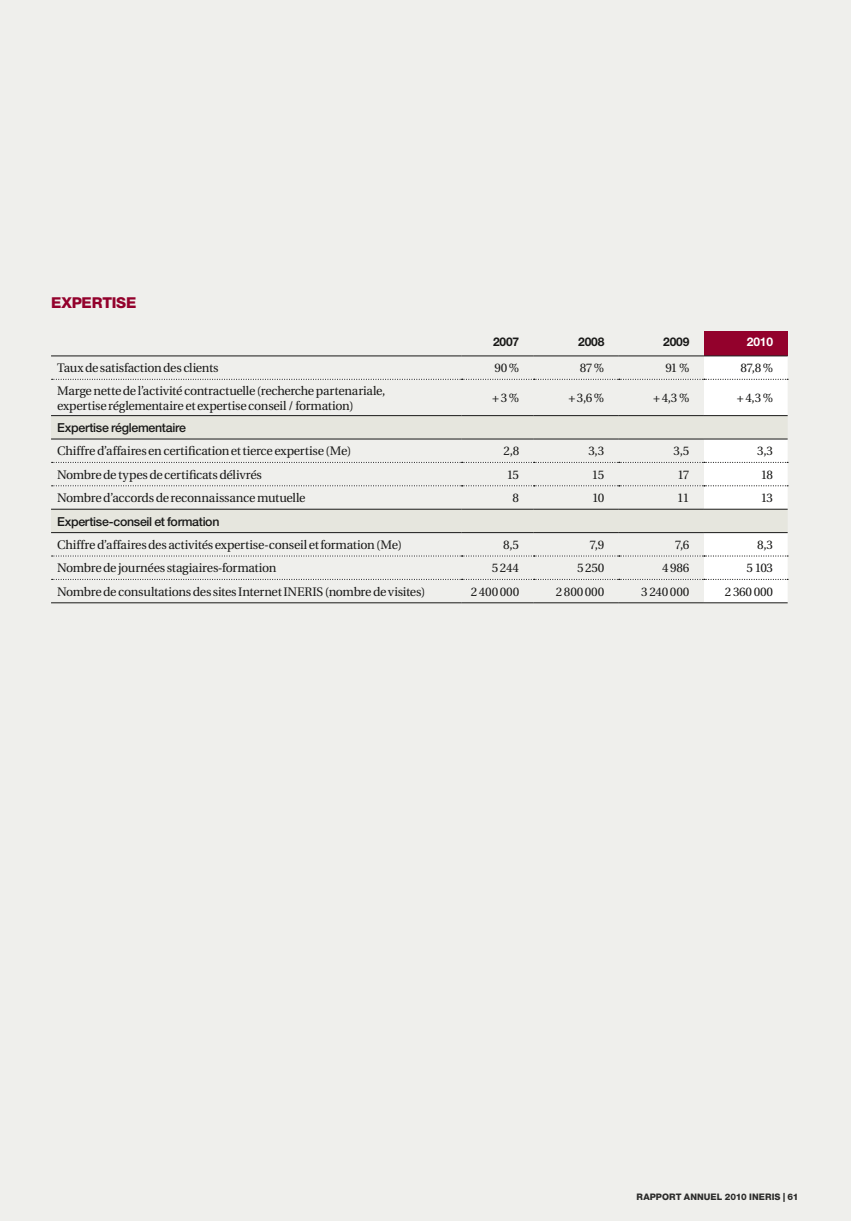
<style>
.page{position:relative;width:851px;height:1221px;background:#fff}
.page>*{position:absolute;margin:0;border:0;box-sizing:border-box;transform-origin:0 0}
.t1{font:800 15px "Helvetica Neue";color:#93012c}
.t2{font:12.3px/15px "Utopia";letter-spacing:-.02em;color:#191918}
.t3{font:500 12.3px "Helvetica Neue CE";letter-spacing:-.025em;color:#191918}
.t4{font:700 12px "Helvetica Neue";letter-spacing:-.015em;color:#191918}
.t5{font:700 12px "Helvetica Neue";color:#fff}
.t6{font:800 9px "Helvetica Neue";letter-spacing:.01em;color:#2b2b2a}
</style>
<div class="page">
<div style="left:0;top:0;width:850px;height:1220px;background:#efefec"></div>
<div style="left:703px;top:331px;width:84px;height:25px;background:#93012c"></div>
<hr style="left:461px;top:355px;width:72px;height:1px;background:#191918">
<hr style="left:533px;top:355px;width:85px;height:1px;background:#191918">
<hr style="left:618px;top:355px;width:85px;height:1px;background:#191918">
<hr style="left:51px;top:602px;width:410px;height:1px;background:#191918">
<hr style="left:461px;top:602px;width:72px;height:1px;background:#191918">
<hr style="left:533px;top:602px;width:85px;height:1px;background:#191918">
<hr style="left:618px;top:602px;width:85px;height:1px;background:#191918">
<hr style="left:703px;top:602px;width:84px;height:1px;background:#191918">
<hr style="left:51px;top:355px;width:410px;height:1px;background:#191918">
<svg style="left:52px;top:356px;width:736px;height:246px"></svg>
<hr style="left:51px;top:509px;width:410px;height:1px;background:#191918">
<hr style="left:461px;top:509px;width:72px;height:1px;background:#191918">
<hr style="left:533px;top:509px;width:85px;height:1px;background:#191918">
<hr style="left:618px;top:509px;width:85px;height:1px;background:#191918">
<hr style="left:703px;top:509px;width:84px;height:1px;background:#191918">
<hr style="left:51px;top:532px;width:410px;height:1px;background:#191918">
<hr style="left:461px;top:532px;width:72px;height:1px;background:#191918">
<hr style="left:533px;top:532px;width:85px;height:1px;background:#191918">
<hr style="left:618px;top:532px;width:85px;height:1px;background:#191918">
<hr style="left:703px;top:532px;width:84px;height:1px;background:#191918">
<hr style="left:51px;top:415px;width:410px;height:1px;background:#191918">
<hr style="left:461px;top:415px;width:72px;height:1px;background:#191918">
<hr style="left:533px;top:415px;width:85px;height:1px;background:#191918">
<hr style="left:618px;top:415px;width:85px;height:1px;background:#191918">
<hr style="left:703px;top:415px;width:84px;height:1px;background:#191918">
<hr style="left:51px;top:438px;width:410px;height:1px;background:#191918">
<hr style="left:461px;top:438px;width:72px;height:1px;background:#191918">
<hr style="left:533px;top:438px;width:85px;height:1px;background:#191918">
<hr style="left:618px;top:438px;width:85px;height:1px;background:#191918">
<hr style="left:703px;top:438px;width:84px;height:1px;background:#191918">
<hr style="left:703px;top:355px;width:84px;height:1px;background:#191918">
<p class="t1" style="left:51px;top:293px;width:11px">EXPERT</p>
<p class="t1" style="left:112px;top:293px;width:16px">ISE</p>
<p class="t4" style="left:493px;top:335px;width:28px">2007</p>
<p class="t4" style="left:578px;top:335px;width:28px">2008</p>
<p class="t4" style="left:663px;top:335px;width:28px">2009</p>
<p class="t5" style="left:746px;top:335px;width:28px">2010</p>
<p class="t2" style="left:57px;top:361px;width:163px">Taux de satisfaction des clients</p>
<p class="t2" style="left:494px;top:361px;width:26px">90 %</p>
<p class="t2" style="left:579px;top:361px;width:26px">87 %</p>
<p class="t2" style="left:665px;top:361px;width:25px">91 %</p>
<p class="t2" style="left:740px;top:361px;width:34px">87,8 %</p>
<p class="t2" style="left:57px;top:383px;width:330px">Marge nette de l’activité contractuelle (recherche partenariale, expertise réglementaire et expertise conseil / formation)</p>
<p class="t2" style="left:492px;top:390px;width:29px">+ 3 %</p>
<p class="t2" style="left:568px;top:390px;width:37px">+ 3,6 %</p>
<p class="t2" style="left:653px;top:390px;width:38px">+ 4,3 %</p>
<p class="t2" style="left:736px;top:390px;width:38px">+ 4,3 %</p>
<p class="t3" style="left:57px;top:420px;width:130px">Expertise réglementaire</p>
<p class="t2" style="left:57px;top:444px;width:296px">Chiffre d’affaires en certification et tierce expertise (Me)</p>
<p class="t2" style="left:503px;top:444px;width:17px">2,8</p>
<p class="t2" style="left:588px;top:444px;width:17px">3,3</p>
<p class="t2" style="left:673px;top:444px;width:17px">3,5</p>
<p class="t2" style="left:757px;top:444px;width:17px">3,3</p>
<p class="t2" style="left:57px;top:467px;width:206px">Nombre de types de certificats délivrés</p>
<p class="t2" style="left:506px;top:467px;width:14px">15</p>
<p class="t2" style="left:591px;top:467px;width:14px">15</p>
<p class="t2" style="left:677px;top:467px;width:13px">17</p>
<p class="t2" style="left:760px;top:467px;width:14px">18</p>
<p class="t2" style="left:57px;top:490px;width:250px">Nombre d’accords de reconnaissance mutuelle</p>
<p class="t2" style="left:512px;top:490px;width:8px">8</p>
<p class="t2" style="left:592px;top:490px;width:14px">10</p>
<p class="t2" style="left:677px;top:490px;width:14px">11</p>
<p class="t2" style="left:760px;top:490px;width:14px">13</p>
<p class="t3" style="left:57px;top:514px;width:164px">Expertise-conseil et formation</p>
<p class="t2" style="left:57px;top:537px;width:346px">Chiffre d’affaires des activités expertise-conseil et formation (Me)</p>
<p class="t2" style="left:503px;top:537px;width:17px">8,5</p>
<p class="t2" style="left:589px;top:537px;width:16px">7,9</p>
<p class="t2" style="left:674px;top:537px;width:16px">7,6</p>
<p class="t2" style="left:757px;top:537px;width:17px">8,3</p>
<p class="t2" style="left:57px;top:561px;width:221px">Nombre de journées stagiaires-formation</p>
<p class="t2" style="left:492px;top:561px;width:29px">5 244</p>
<p class="t2" style="left:577px;top:561px;width:29px">5 250</p>
<p class="t2" style="left:662px;top:561px;width:29px">4 986</p>
<p class="t2" style="left:746px;top:561px;width:28px">5 103</p>
<p class="t2" style="left:57px;top:584px;width:370px">Nombre de consultations des sites Internet INERIS (nombre de visites)</p>
<p class="t2" style="left:470px;top:584px;width:50px">2 400 000</p>
<p class="t2" style="left:556px;top:584px;width:50px">2 800 000</p>
<p class="t2" style="left:641px;top:584px;width:50px">3 240 000</p>
<p class="t2" style="left:724px;top:584px;width:50px">2 360 000</p>
<p class="t6" style="left:636px;top:1190px;width:163px">RAPPORT ANNUEL 2010 INERIS | 61</p>
</div>
